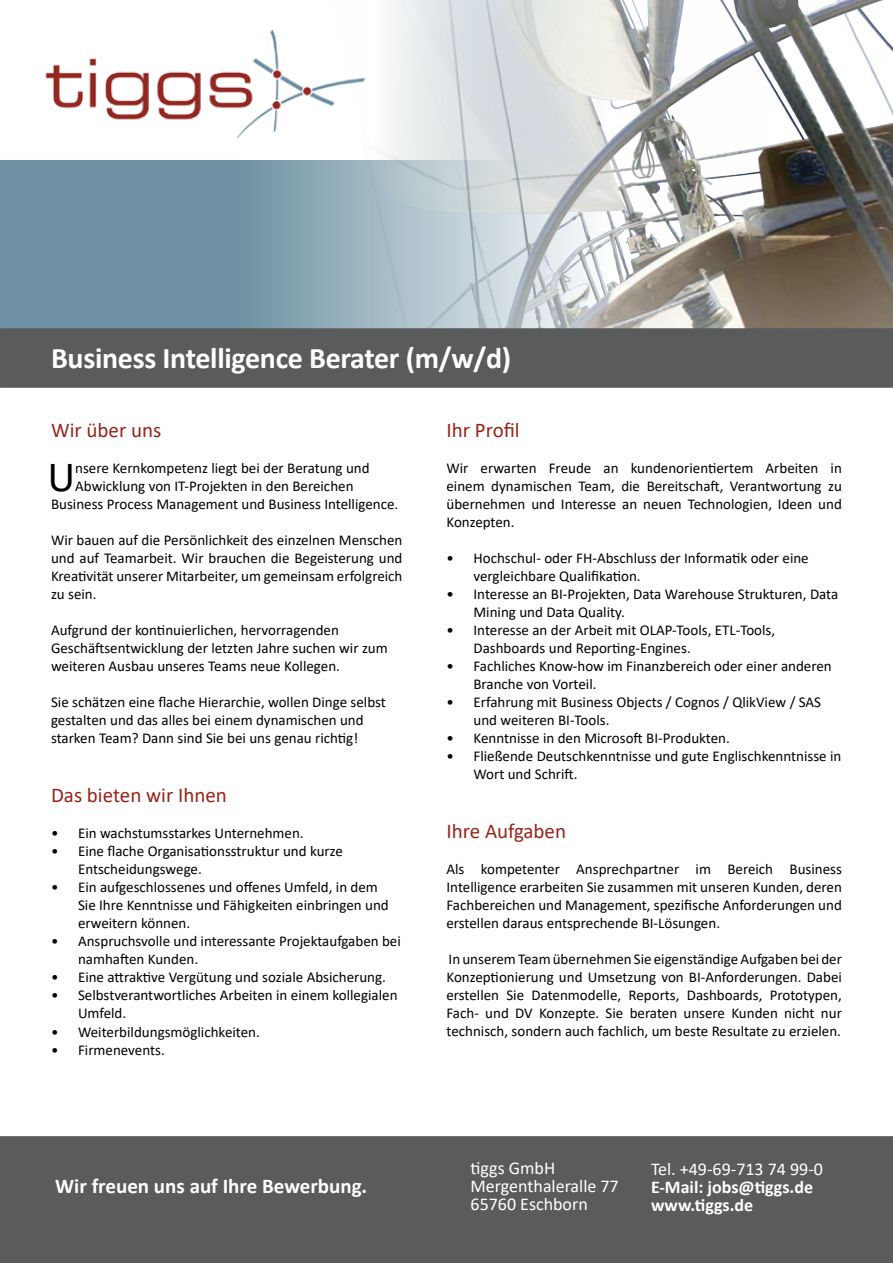
<style>
.page{position:relative;width:893px;height:1263px;background:#fff}
.page>*{position:absolute;margin:0;border:0;box-sizing:border-box;transform-origin:0 0}
.t1{font:43.35px "Calibri";color:#000}
.t2{font:700 30px "Calibri";letter-spacing:-.01em;color:#fff}
.t3{font:21px "Calibri";color:#97241a}
.t4{font:700 21px "Calibri";color:#fff}
.t5{font:18px/18px "Calibri";color:#fff}
.t6{font:700 18px/18px "Calibri";color:#fff}
.t7{font:15px/18px "Calibri";color:#000}
</style>
<div class="page">
<svg style="left:0;top:160px;width:327px;height:158px;background:#7295a5"></svg>
<img style="left:45px;top:29px;width:282px;height:110px">
<img style="left:327px;top:0;width:566px;height:318px">
<svg style="left:0;top:318px;width:893px;height:70px;background:#636768"></svg>
<div style="left:0;top:1136px;width:893px;height:127px;background:#5a5c5c"></div>
<h2 class="t2" style="left:51px;top:337px;width:462px">Business Intelligence Berater (m/w/d)</h2>
<h3 class="t3" style="left:51px;top:415px;width:112px">Wir über uns</h3>
<h1 class="t1" style="left:47px;top:446px;width:29px">U</h1>
<p class="t7" style="left:75px;top:458px;width:296px">nsere Kernkompetenz liegt bei der Beratung und</p>
<p class="t7" style="left:75px;top:476px;width:280px">Abwicklung von IT-Projekten in den Bereichen</p>
<p class="t7" style="left:51px;top:494px;width:349px">Business Process Management und Business Intelligence.</p>
<p class="t7" style="left:51px;top:530px;width:353px;text-align:justify">Wir bauen auf die Persönlichkeit des einzelnen Menschen und auf Teamarbeit. Wir brauchen die Begeisterung und Kreativität unserer Mitarbeiter, um gemeinsam erfolgreich zu sein.</p>
<p class="t7" style="left:51px;top:620px;width:338px">Aufgrund der kontinuierlichen, hervorragenden<br>Geschäftsentwicklung der letzten Jahre suchen wir zum weiteren Ausbau unseres Teams neue Kollegen.</p>
<p class="t7" style="left:51px;top:692px;width:336px">Sie schätzen eine flache Hierarchie, wollen Dinge selbst gestalten und das alles bei einem dynamischen und starken Team? Dann sind Sie bei uns genau richtig!</p>
<h3 class="t3" style="left:51px;top:781px;width:177px">Das bieten wir Ihnen</h3>
<p class="t7" style="left:51px;top:824px;width:254px">• Ein wachstumsstarkes Unternehmen.</p>
<p class="t7" style="left:78px;top:842px;width:266px;text-indent:-27px">• Eine flache Organisationsstruktur und kurze<br>Entscheidungswege.</p>
<p class="t7" style="left:78px;top:878px;width:312px;text-indent:-27px">• Ein aufgeschlossenes und offenes Umfeld, in dem<br>Sie Ihre Kenntnisse und Fähigkeiten einbringen und erweitern können.</p>
<p class="t7" style="left:78px;top:932px;width:324px;text-indent:-27px">• Anspruchsvolle und interessante Projektaufgaben bei namhaften Kunden.</p>
<p class="t7" style="left:51px;top:968px;width:336px">• Eine attraktive Vergütung und soziale Absicherung.</p>
<p class="t7" style="left:78px;top:986px;width:321px;text-indent:-27px">• Selbstverantwortliches Arbeiten in einem kollegialen<br>Umfeld.</p>
<p class="t7" style="left:51px;top:1022px;width:210px">• Weiterbildungsmöglichkeiten.</p>
<p class="t7" style="left:51px;top:1040px;width:115px">• Firmenevents.</p>
<h3 class="t4" style="left:55px;top:1171px;width:313px">Wir freuen uns auf Ihre Bewerbung.</h3>
<h3 class="t3" style="left:446px;top:415px;width:75px">Ihr Profil</h3>
<p class="t7" style="left:446px;top:458px;width:397px;text-align:justify">Wir erwarten Freude an kundenorientiertem Arbeiten in einem dynamischen Team, die Bereitschaft, Verantwortung zu übernehmen und Interesse an neuen Technologien, Ideen und Konzepten.</p>
<p class="t7" style="left:473px;top:548px;width:337px;text-indent:-27px">• Hochschul- oder FH-Abschluss der Informatik oder eine vergleichbare Qualifikation.</p>
<p class="t7" style="left:473px;top:584px;width:366px;text-indent:-27px">• Interesse an BI-Projekten, Data Warehouse Strukturen, Data<br>Mining und Data Quality.</p>
<p class="t7" style="left:473px;top:620px;width:303px;text-indent:-27px">• Interesse an der Arbeit mit OLAP-Tools, ETL-Tools,<br>Dashboards und Reporting-Engines.</p>
<p class="t7" style="left:473px;top:656px;width:360px;text-indent:-27px">• Fachliches Know-how im Finanzbereich oder einer anderen<br>Branche von Vorteil.</p>
<p class="t7" style="left:473px;top:692px;width:349px;text-indent:-27px">• Erfahrung mit Business Objects / Cognos / QlikView / SAS und weiteren BI-Tools.</p>
<p class="t7" style="left:446px;top:728px;width:285px">• Kenntnisse in den Microsoft BI-Produkten.</p>
<p class="t7" style="left:473px;top:746px;width:369px;text-indent:-27px">• Fließende Deutschkenntnisse und gute Englischkenntnisse in<br>Wort und Schrift.</p>
<h3 class="t3" style="left:446px;top:816px;width:121px">Ihre Aufgaben</h3>
<p class="t7" style="left:446px;top:859px;width:397px;text-align:justify">Als kompetenter Ansprechpartner im Bereich Business Intelligence erarbeiten Sie zusammen mit unseren Kunden, deren Fachbereichen und Management, spezifische Anforderungen und erstellen daraus entsprechende BI-Lösungen.</p>
<p class="t7" style="left:446px;top:949px;width:397px;text-align:justify">In unserem Team übernehmen Sie eigenständige Aufgaben bei der Konzeptionierung und Umsetzung von BI-Anforderungen. Dabei erstellen Sie Datenmodelle, Reports, Dashboards, Prototypen, Fach- und DV Konzepte. Sie beraten unsere Kunden nicht nur technisch, sondern auch fachlich, um beste Resultate zu erzielen.</p>
<p class="t5" style="left:471px;top:1159px;width:150px">tiggs GmbH<br>Mergenthaleralle 77<br>65760 Eschborn</p>
<p class="t5" style="left:651px;top:1159px;width:173px">Tel. +49-69-713 74 99-0</p>
<p class="t6" style="left:651px;top:1177px;width:164px">E-Mail: jobs@tiggs.de www.tiggs.de</p>
</div>
